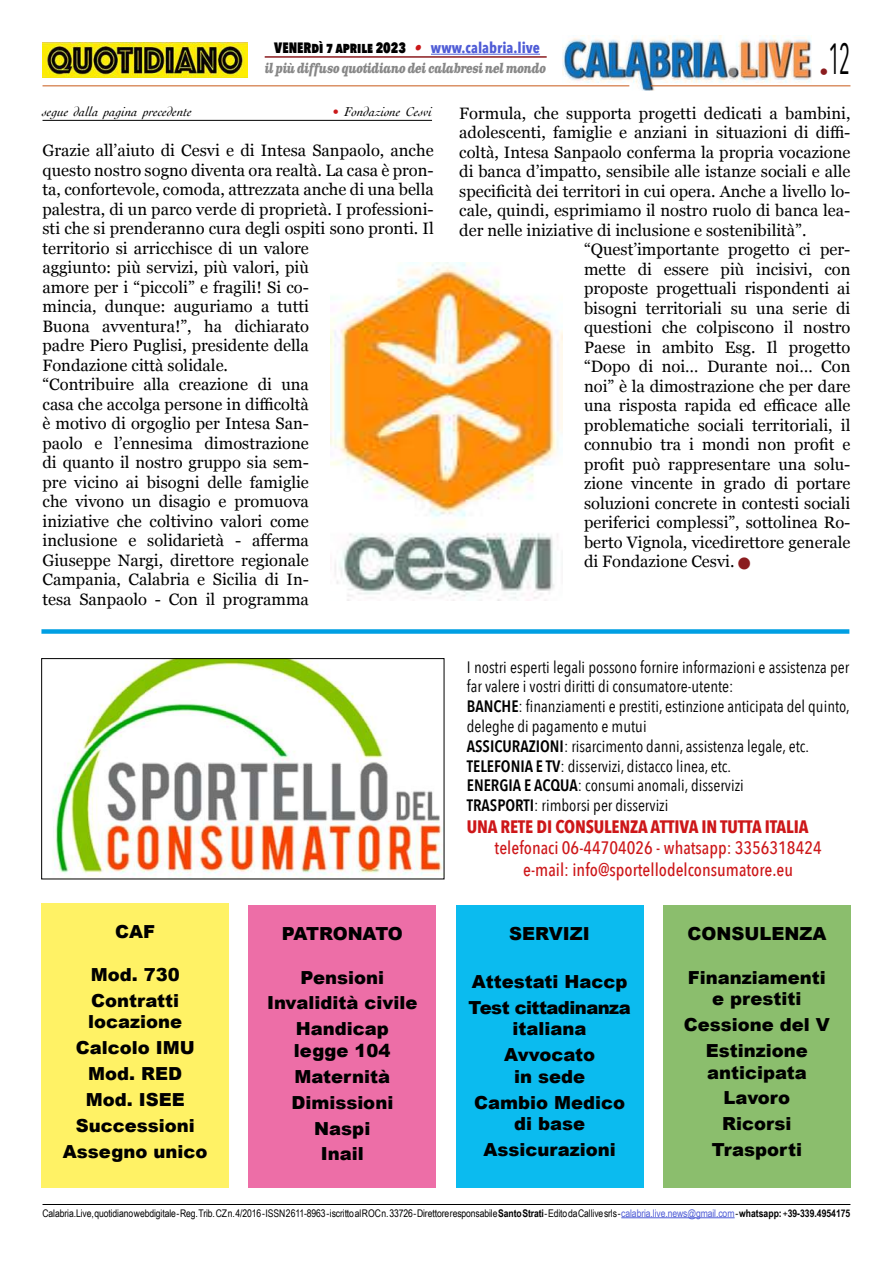
<style>
.page{position:relative;width:893px;height:1263px;background:#fff}
.page>*{position:absolute;margin:0;border:0;box-sizing:border-box;transform-origin:0 0}
.t1{font:43.5px "Avenir Next Condensed";color:#000;scale:.55 1}
.t2{font:900 18px/25.8px "Arial";color:#000;text-align:center}
.t3{font:500 18px/21.6px "Avenir Next Condensed";color:#cd1719;text-align:center}
.t4{font:700 18px "Avenir Next Condensed";letter-spacing:-.01em;color:#cd1719}
.t5{font:900 18px/25.8px "Arial";letter-spacing:-.03em;color:#000}
.t6{font:900 18px "Arial";letter-spacing:-.025em;color:#000}
.t7{font:16.5px/19.5px "Georgia";color:#000}
.t8{font:16.5px/19.8px "Avenir Next Condensed";color:#000}
.t9{font:800 15px "Avenir Next Condensed";color:#000;scale:.9 1}
.t10{font:italic 700 13.5px "Clarendon Text Pro";letter-spacing:-.05em;color:#878787;scale:.79 1}
.t11{font:italic 13.5px "Cochin";color:#000}
.t12{font:10.5px "Arial Narrow";letter-spacing:-.01em;color:#000}
.s1{font-family:"Clarendon Text Pro";font-weight:700;font-style:italic;color:#ca181a}
.s2{font-weight:700;color:#4f5cd6}
.s3{color:#ca181a}
.s4{color:#8b1c1f}
.s5{font-weight:600}
.s6{font-weight:700}
.s7{color:#4f5cd6}
</style>
<div class="page">
<img style="left:563px;top:36px;width:248px;height:54px">
<hr style="left:43px;top:85px;width:586px;height:1px;background:#c85a19">
<hr style="left:651px;top:85px;width:199px;height:1px;background:#c85a19">
<hr style="left:431px;top:54px;width:109px;height:1px;background:#4f5cd6">
<hr style="left:265px;top:56px;width:282px;height:2px;background:#8b1c1f">
<img style="left:43px;top:43px;width:204px;height:34px">
<hr style="left:43px;top:120px;width:389px;height:1px;background:#000">
<div style="left:41px;top:629px;width:808px;height:5px;background:#009fe3"></div>
<img style="left:52px;top:660px;width:390px;height:216px">
<div style="left:41px;top:658px;width:403px;height:221px;border:1px solid #000"></div>
<div style="left:42px;top:903px;width:187px;height:285px;background:#fff265"></div>
<div style="left:249px;top:906px;width:187px;height:282px;background:#ed6ea7"></div>
<div style="left:456px;top:906px;width:187px;height:282px;background:#0bbbef"></div>
<div style="left:663px;top:906px;width:187px;height:282px;background:#8bbe6d"></div>
<hr style="left:43px;top:1204px;width:807px;height:1px;background:#000">
<hr style="left:621px;top:1217px;width:114px;height:1px;background:#4f5cd6">
<img style="left:330px;top:262px;width:233px;height:339px">
<p class="t9" style="left:274px;top:38px;width:297px">VENERdì 7 aprile 2023 <span class="s1">•</span> <span class="s2">www.calabria.live</span></p>
<p class="t10" style="left:265px;top:60px;width:358px">il più diffuso quotidiano dei calabresi nel mondo</p>
<h1 class="t1" style="left:820px;top:21px;width:58px"><sub>•</sub>12</h1>
<p class="t11" style="left:43px;top:102px;width:151px">segue dalla pagina precedente</p>
<p class="t11" style="left:332px;top:102px;width:101px"><span class="s3">•</span> Fondazione Cesvi</p>
<p class="t7" style="left:43px;top:140px;width:393px">Grazie all’aiuto di Cesvi e di Intesa Sanpaolo, anche questo nostro sogno diventa ora realtà. La casa è pron&shy;ta, confortevole, comoda, attrezzata anche di una bella palestra, di un parco verde di proprietà. I professioni&shy;sti che si prenderanno cura degli ospiti sono pronti. Il territorio si arricchisce di un valore<br>aggiunto: più servizi, più valori, più<br>amore per i “piccoli” e fragili! Si co-<br>mincia, dunque: auguriamo a tutti<br>Buona avventura!”, ha dichiarato<br>padre Piero Puglisi, presidente della<br>Fondazione città solidale.<br>“Contribuire alla creazione di una<br>casa che accolga persone in difficoltà<br>è motivo di orgoglio per Intesa San-<br>paolo e l’ennesima dimostrazione<br>di quanto il nostro gruppo sia sem-<br>pre vicino ai bisogni delle famiglie<br>che vivono un disagio e promuova<br>iniziative che coltivino valori come<br>inclusione e solidarietà - afferma<br>Giuseppe Nargi, direttore regionale<br>Campania, Calabria e Sicilia di In-<br>tesa Sanpaolo - Con il programma</p>
<p class="t2" style="left:115px;top:918px;width:42px">CAF</p>
<p class="t2" style="left:91px;top:961px;width:91px;text-align:left">Mod. 730<br>Contratti</p>
<p class="t2" style="left:63px;top:1008px;width:146px">locazione<br>Calcolo IMU<br>Mod. RED<br>Mod. ISEE<br>Successioni<br>Assegno unico</p>
<p class="t6" style="left:282px;top:921px;width:122px">PATRONATO</p>
<p class="t2" style="left:267px;top:964px;width:152px">Pensioni<br>Invalidità civile<br>Handicap</p>
<p class="t2" style="left:291px;top:1037px;width:103px">legge 104<br>Maternità<br>Dimissioni<br>Naspi<br>Inail</p>
<p class="t7" style="left:459px;top:103px;width:393px">Formula, che supporta progetti dedicati a bambini,</p>
<p class="t7" style="left:459px;top:122px;width:393px">adolescenti, famiglie e anziani in situazioni di diffi-</p>
<p class="t7" style="left:459px;top:142px;width:393px">coltà, Intesa Sanpaolo conferma la propria vocazione</p>
<p class="t7" style="left:459px;top:161px;width:393px">di banca d’impatto, sensibile alle istanze sociali e alle</p>
<p class="t7" style="left:459px;top:181px;width:393px">specificità dei territori in cui opera. Anche a livello lo-</p>
<p class="t7" style="left:459px;top:200px;width:393px">cale, quindi, esprimiamo il nostro ruolo di banca lea-</p>
<p class="t7" style="left:459px;top:220px;width:349px">der nelle iniziative di inclusione e sostenibilità”.</p>
<p class="t7" style="left:584px;top:239px;width:268px">“Quest’importante progetto ci per-</p>
<p class="t7" style="left:584px;top:259px;width:268px">mette di essere più incisivi, con</p>
<p class="t7" style="left:584px;top:278px;width:268px">proposte progettuali rispondenti ai</p>
<p class="t7" style="left:584px;top:298px;width:268px">bisogni territoriali su una serie di</p>
<p class="t7" style="left:584px;top:317px;width:268px">questioni che colpiscono il nostro</p>
<p class="t7" style="left:584px;top:337px;width:268px">Paese in ambito Esg. Il progetto</p>
<p class="t7" style="left:584px;top:356px;width:268px">“Dopo di noi… Durante noi… Con</p>
<p class="t7" style="left:584px;top:376px;width:268px">noi” è la dimostrazione che per dare</p>
<p class="t7" style="left:584px;top:395px;width:268px">una risposta rapida ed efficace alle</p>
<p class="t7" style="left:584px;top:415px;width:268px">problematiche sociali territoriali, il</p>
<p class="t7" style="left:584px;top:434px;width:268px">connubio tra i mondi non profit e</p>
<p class="t7" style="left:584px;top:454px;width:268px">profit può rappresentare una solu-</p>
<p class="t7" style="left:584px;top:473px;width:268px">zione vincente in grado di portare</p>
<p class="t7" style="left:584px;top:493px;width:268px">soluzioni concrete in contesti sociali</p>
<p class="t7" style="left:584px;top:512px;width:268px">periferici complessi”, sottolinea Ro-</p>
<p class="t7" style="left:584px;top:532px;width:268px">berto Vignola, vicedirettore generale</p>
<p class="t7" style="left:584px;top:551px;width:168px">di Fondazione Cesvi. <span class="s4">■</span></p>
<p class="t8" style="left:467px;top:656px;width:384px">I nostri esperti legali possono fornire informazioni e assistenza per far valere i vostri diritti di consumatore-utente:<br><span class="s5">BANCHE</span>: finanziamenti e prestiti, estinzione anticipata del quinto, deleghe di pagamento e mutui<br><span class="s5">ASSICURAZIONI</span>: risarcimento danni, assistenza legale, etc.<br><span class="s5">TELEFONIA E TV</span>: disservizi, distacco linea, etc.<br><span class="s5">ENERGIA E ACQUA</span>: consumi anomali, disservizi<br><span class="s5">TRASPORTI</span>: rimborsi per disservizi</p>
<p class="t4" style="left:467px;top:815px;width:343px">UNA RETE DI CONSULENZA ATTIVA IN TUTTA ITALIA</p>
<p class="t3" style="left:495px;top:837px;width:329px">telefonaci 06-44704026 - whatsapp: 3356318424 e-mail: info@sportellodelconsumatore.eu</p>
<p class="t2" style="left:509px;top:920px;width:82px">SERVIZI</p>
<p class="t5" style="left:468px;top:968px;width:164px">Attestati Haccp<br>Test cittadinanza</p>
<p class="t2" style="left:504px;top:1015px;width:92px">italiana<br>Avvocato</p>
<p class="t2" style="left:474px;top:1063px;width:153px">in sede<br>Cambio Medico</p>
<p class="t2" style="left:483px;top:1110px;width:134px">di base<br>Assicurazioni</p>
<p class="t2" style="left:687px;top:920px;width:140px">CONSULENZA</p>
<p class="t2" style="left:688px;top:966px;width:140px;line-height:21.6px">Finanziamenti e prestiti</p>
<p class="t2" style="left:684px;top:1011px;width:148px">Cessione del V<br>Estinzione</p>
<p class="t2" style="left:707px;top:1059px;width:101px">anticipata<br>Lavoro<br>Ricorsi<br>Trasporti</p>
<p class="t12" style="left:43px;top:1205px;width:809px">Calabria.Live, quotidiano webdigitale - Reg. Trib. CZ n. 4/2016 - ISSN 2611-8963 - iscritto al ROC n. 33726 - Direttore responsabile <span class="s6">Santo Strati</span> - Edito da Callive srls - <span class="s7">calabria.live.news@gmail.com</span> - <span class="s6">whatsapp:</span> +<span class="s6">39-339.4954175</span></p>
</div>
